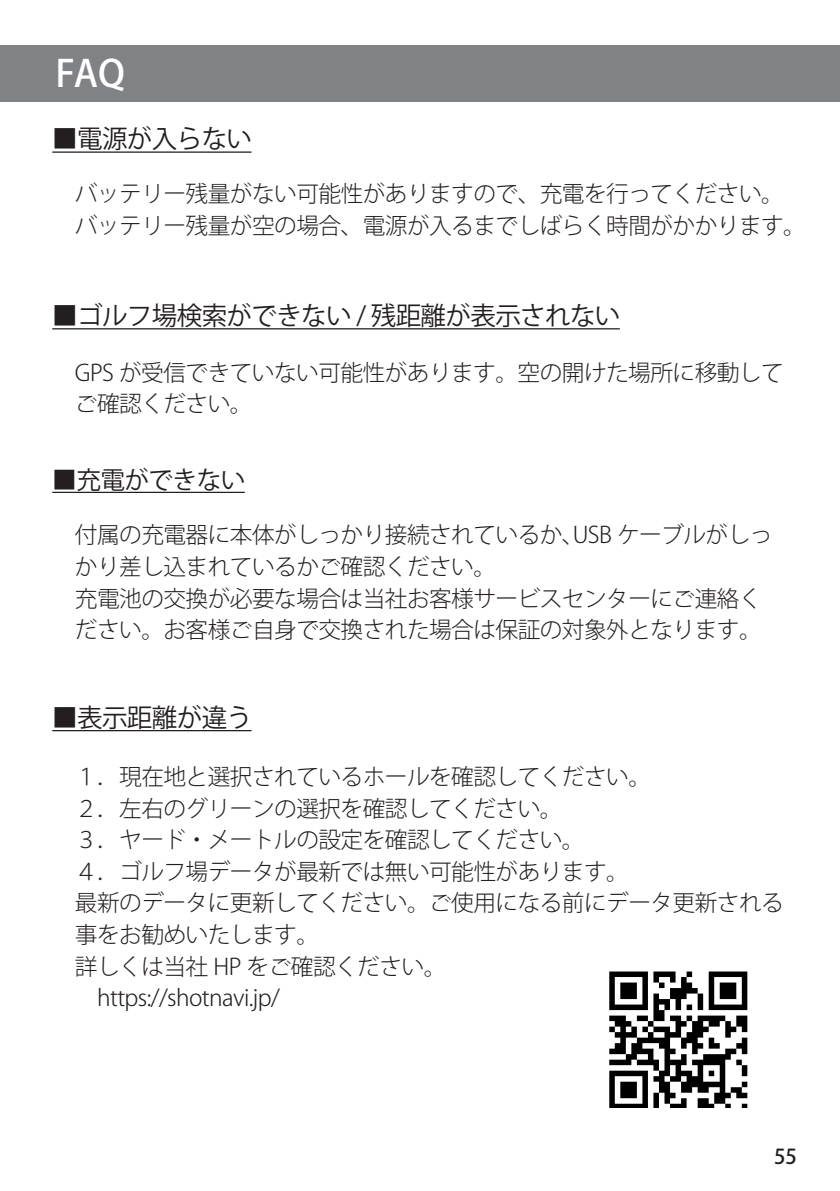
<style>
.page{position:relative;width:840px;height:1191px;background:#fff}
.page>*{position:absolute;margin:0;border:0;box-sizing:border-box;transform-origin:0 0}
.t1{font:500 36.8px "Koz Go Pro";color:#fff}
.t2{font:25.6px "Koz Go Pro";letter-spacing:-.025em;color:#231f20}
.t3{font:24.8px "Koz Go Pro";letter-spacing:-.025em;color:#231f20}
.t4{font:300 22.8px/31.6px "Koz Go Pro";letter-spacing:-.025em;color:#231f20}
.t5{font:500 20.4px "Koz Go Pro";color:#231f20}
</style>
<div class="page">
<div style="left:0;top:45px;width:839px;height:57px;background:#808285"></div>
<hr style="left:52px;top:151px;width:199px;height:2px;background:#231f20">
<hr style="left:52px;top:492px;width:193px;height:1px;background:#231f20">
<hr style="left:52px;top:328px;width:567px;height:1px;background:#231f20">
<hr style="left:52px;top:730px;width:199px;height:1px;background:#231f20">
<img style="left:609px;top:971px;width:139px;height:136px">
<h1 class="t1" style="left:55px;top:50px;width:71px">FAQ</h1>
<p class="t2" style="left:52px;top:122px;width:201px">■電源が入らない</p>
<p class="t4" style="left:75px;top:178px;width:732px">バッテリー残量がない可能性がありますので、充電を行ってください。バッテリー残量が空の場合、電源が入るまでしばらく時間がかかります。</p>
<p class="t2" style="left:52px;top:299px;width:569px">■ゴルフ場検索ができない / 残距離が表示されない</p>
<p class="t4" style="left:75px;top:357px;width:710px">GPS が受信できていない可能性があります。空の開けた場所に移動してご確認ください。</p>
<p class="t3" style="left:52px;top:463px;width:194px">■充電ができない</p>
<p class="t4" style="left:75px;top:519px;width:698px">付属の充電器に本体がしっかり接続されているか、USB ケーブルがしっかり差し込まれているかご確認ください。<br>充電池の交換が必要な場合は当社お客様サービスセンターにご連絡ください。お客様ご自身で交換された場合は保証の対象外となります。</p>
<p class="t2" style="left:52px;top:701px;width:201px">■表示距離が違う</p>
<p class="t4" style="left:75px;top:761px;width:710px">１．現在地と選択されているホールを確認してください。<br>２．左右のグリーンの選択を確認してください。<br>３．ヤード・メートルの設定を確認してください。<br>４．ゴルフ場データが最新では無い可能性があります。<br>最新のデータに更新してください。ご使用になる前にデータ更新される事をお勧めいたします。<br>詳しくは当社 HP をご確認ください。<br>　https://shotnavi.jp/</p>
<p class="t5" style="left:773px;top:1143px;width:24px">55</p>
</div>
